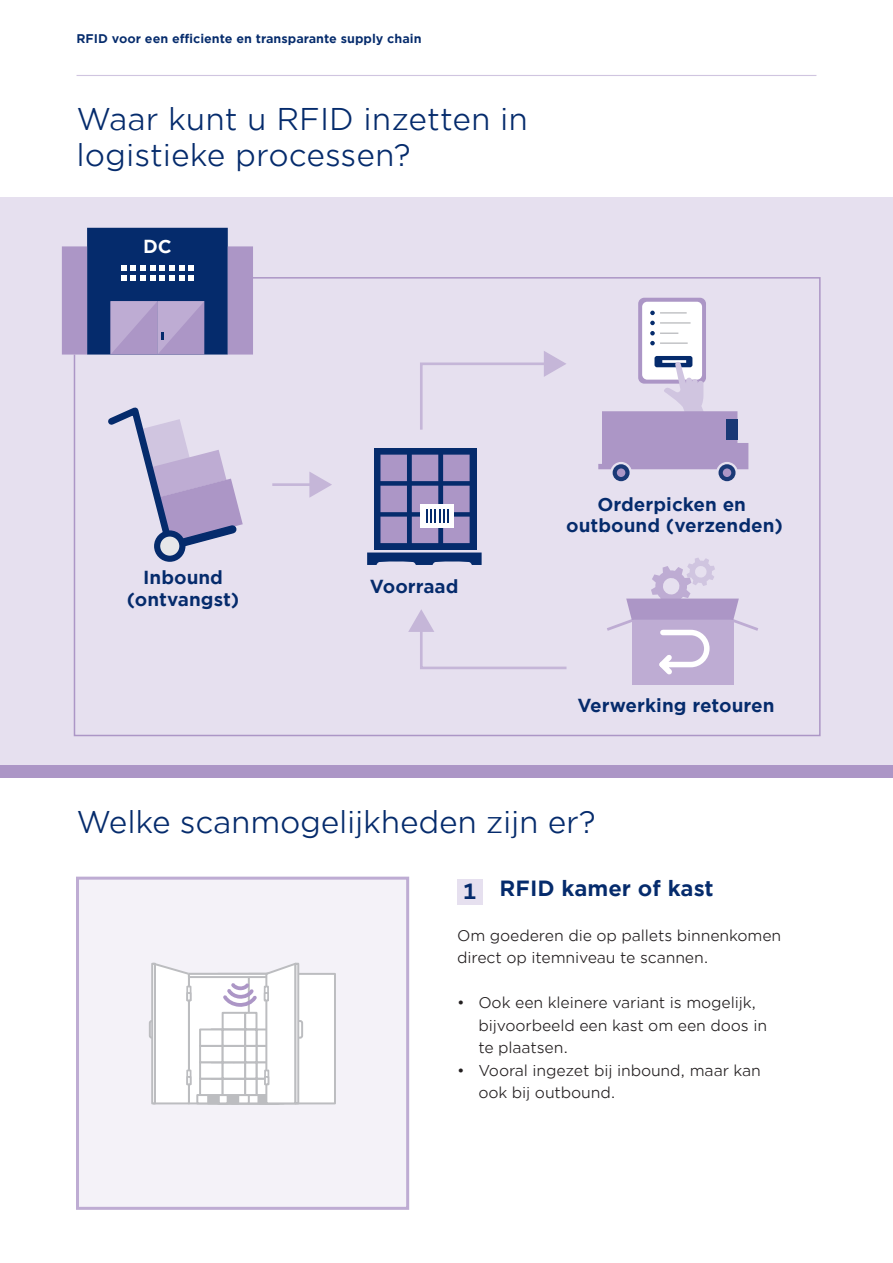
<style>
.page{position:relative;width:893px;height:1263px;background:#fff}
.page>*{position:absolute;margin:0;border:0;box-sizing:border-box;transform-origin:0 0}
.Kop{font:30px "Gotham Office";letter-spacing:-.01em;color:#052b6c}
.Kop-2{font:700 21px "Gotham Office";color:#052b6c}
.t1{font:700 18px/21.6px "Gotham Office";color:#052b6c;text-align:center}
.t2{font:700 18px "Gotham Office";color:#fff}
.Bodytekst{font:15px "Gotham Office";letter-spacing:-.01em;color:#231f20}
.t3{font:700 12px "Gotham Office";color:#052b6c}
</style>
<div class="page">
<hr style="left:77px;top:75px;width:739px;height:1px;background:#d0c5e0">
<div style="left:0;top:197px;width:893px;height:576px;background:#e6e0ef"></div>
<div style="left:0;top:765px;width:893px;height:13px;background:#ac96c6"></div>
<svg style="left:73px;top:277px;width:748px;height:460px"></svg>
<div style="left:638px;top:298px;width:68px;height:86px;background:#ac96c6;border-radius:6px"></div>
<div style="left:642px;top:302px;width:60px;height:78px;background:#fff;border-radius:5px"></div>
<svg style="left:650px;top:321px;width:5px;height:4px"></svg>
<hr style="left:660px;top:322px;width:31px;height:2px;background:#bcbdc0">
<svg style="left:650px;top:311px;width:5px;height:4px"></svg>
<hr style="left:660px;top:312px;width:27px;height:2px;background:#bcbdc0">
<svg style="left:650px;top:331px;width:28px;height:4px"></svg>
<svg style="left:650px;top:341px;width:5px;height:4px"></svg>
<hr style="left:660px;top:342px;width:28px;height:2px;background:#bcbdc0">
<div style="left:654px;top:356px;width:38px;height:11px;background:#052b6c;border-radius:2px"></div>
<hr style="left:662px;top:360px;width:24px;height:3px;background:#fff">
<svg style="left:103px;top:401px;width:140px;height:155px"></svg>
<svg style="left:157px;top:533px;width:25px;height:26px"></svg>
<div style="left:154px;top:530px;width:31px;height:32px;border:6px solid #052b6c;border-radius:50%"></div>
<div style="left:374px;top:448px;width:102px;height:102px;background:#052b6c"></div>
<svg style="left:367px;top:552px;width:115px;height:13px"></svg>
<svg style="left:380px;top:454px;width:90px;height:90px;background:#8f88b7"></svg>
<svg style="left:408px;top:609px;width:161px;height:61px"></svg>
<hr style="left:272px;top:483px;width:41px;height:3px;background:#c5b6d8">
<svg style="left:309px;top:471px;width:23px;height:27px"></svg>
<svg style="left:419px;top:351px;width:147px;height:81px"></svg>
<div style="left:613px;top:464px;width:17px;height:17px;background:#1a3976;border-radius:50%"></div>
<div style="left:617px;top:468px;width:8px;height:9px;background:#ac96c6;border-radius:50%"></div>
<svg style="left:598px;top:361px;width:150px;height:108px"></svg>
<svg style="left:718px;top:464px;width:17px;height:17px"></svg>
<div style="left:723px;top:468px;width:8px;height:9px;background:#ac96c6;border-radius:50%"></div>
<div style="left:725px;top:419px;width:12px;height:21px;background:#1a3976"></div>
<div style="left:632px;top:620px;width:101px;height:64px;background:#beacd3"></div>
<svg style="left:604px;top:557px;width:157px;height:122px"></svg>
<div style="left:87px;top:228px;width:141px;height:127px;background:#052b6c"></div>
<svg style="left:121px;top:266px;width:73px;height:14px"></svg>
<svg style="left:111px;top:301px;width:93px;height:54px;background:#b39fcb"></svg>
<div style="left:62px;top:246px;width:25px;height:109px;background:#ac96c6"></div>
<div style="left:228px;top:246px;width:25px;height:109px;background:#ac96c6"></div>
<div style="left:457px;top:879px;width:26px;height:26px;background:#e6e0ef"></div>
<div style="left:76px;top:877px;width:333px;height:333px;background:#f4f2f8;border:3px solid #beacd3"></div>
<div style="left:218px;top:974px;width:117px;height:129px;background:#fff"></div>
<div style="left:217px;top:973px;width:119px;height:131px;border:2px solid #bcbdc0"></div>
<div style="left:189px;top:974px;width:90px;height:129px;background:#fff"></div>
<div style="left:231px;top:1094px;width:54px;height:10px;border:2px solid #bcbdc0"></div>
<div style="left:258px;top:1095px;width:19px;height:8px;background:#bcbdc0"></div>
<div style="left:257px;top:1094px;width:21px;height:10px;border:2px solid #bcbdc0"></div>
<div style="left:196px;top:1094px;width:54px;height:10px;border:2px solid #bcbdc0"></div>
<div style="left:208px;top:1095px;width:30px;height:8px;background:#bcbdc0"></div>
<div style="left:207px;top:1094px;width:32px;height:10px;border:2px solid #bcbdc0"></div>
<div style="left:219px;top:1095px;width:9px;height:8px;background:#fff"></div>
<div style="left:218px;top:1094px;width:11px;height:10px;border:2px solid #bcbdc0"></div>
<div style="left:255px;top:1078px;width:14px;height:18px;border:2px solid #bcbdc0"></div>
<div style="left:199px;top:1078px;width:25px;height:18px;border:2px solid #bcbdc0"></div>
<div style="left:222px;top:1078px;width:24px;height:18px;border:2px solid #bcbdc0"></div>
<div style="left:244px;top:1078px;width:13px;height:18px;border:2px solid #bcbdc0"></div>
<div style="left:255px;top:1061px;width:14px;height:18px;border:2px solid #bcbdc0"></div>
<div style="left:199px;top:1061px;width:25px;height:18px;border:2px solid #bcbdc0"></div>
<div style="left:222px;top:1061px;width:24px;height:18px;border:2px solid #bcbdc0"></div>
<div style="left:244px;top:1061px;width:13px;height:18px;border:2px solid #bcbdc0"></div>
<div style="left:255px;top:1045px;width:14px;height:18px;border:2px solid #bcbdc0"></div>
<div style="left:199px;top:1045px;width:25px;height:18px;border:2px solid #bcbdc0"></div>
<div style="left:222px;top:1045px;width:24px;height:18px;border:2px solid #bcbdc0"></div>
<div style="left:244px;top:1045px;width:13px;height:18px;border:2px solid #bcbdc0"></div>
<div style="left:255px;top:1028px;width:14px;height:19px;border:2px solid #bcbdc0"></div>
<div style="left:199px;top:1028px;width:25px;height:19px;border:2px solid #bcbdc0"></div>
<div style="left:222px;top:1028px;width:24px;height:19px;border:2px solid #bcbdc0"></div>
<div style="left:244px;top:1028px;width:13px;height:19px;border:2px solid #bcbdc0"></div>
<div style="left:222px;top:1012px;width:24px;height:18px;border:2px solid #bcbdc0"></div>
<div style="left:244px;top:1012px;width:13px;height:18px;border:2px solid #bcbdc0"></div>
<div style="left:188px;top:973px;width:92px;height:5px;border:2px solid #bcbdc0"></div>
<svg style="left:149px;top:962px;width:42px;height:143px"></svg>
<div style="left:186px;top:1076px;width:5px;height:9px;border:2px solid #bcbdc0"></div>
<svg style="left:223px;top:983px;width:34px;height:24px"></svg>
<svg style="left:264px;top:962px;width:40px;height:143px"></svg>
<div style="left:264px;top:1076px;width:5px;height:9px;border:2px solid #bcbdc0"></div>
<p class="t3" style="left:77px;top:30px;width:346px">RFID voor een efficiente en transparante supply chain</p>
<p class="Kop" style="left:77px;top:99px;width:453px">Waar kunt u RFID inzetten in</p>
<p class="Kop" style="left:77px;top:135px;width:336px">logistieke processen?</p>
<p class="t2" style="left:143px;top:234px;width:30px">DC</p>
<p class="t1" style="left:127px;top:567px;width:114px">Inbound (ontvangst)</p>
<p class="t1" style="left:370px;top:575px;width:90px">Voorraad</p>
<p class="t1" style="left:566px;top:493px;width:218px">Orderpicken en outbound (verzenden)</p>
<p class="t1" style="left:577px;top:695px;width:199px">Verwerking retouren</p>
<p class="Kop" style="left:77px;top:802px;width:521px">Welke scanmogelijkheden zijn er?</p>
<p class="Kop-2" style="left:463px;top:877px;width:15px">1</p>
<p class="Kop-2" style="left:500px;top:874px;width:216px">RFID kamer of kast</p>
<p class="Bodytekst" style="left:457px;top:925px;width:326px">Om goederen die op pallets binnenkomen</p>
<p class="Bodytekst" style="left:457px;top:948px;width:253px">direct op itemniveau te scannen.</p>
<p class="Bodytekst" style="left:457px;top:993px;width:301px">• Ook een kleinere variant is mogelijk,</p>
<p class="Bodytekst" style="left:478px;top:1015px;width:290px">bijvoorbeeld een kast om een doos in</p>
<p class="Bodytekst" style="left:478px;top:1038px;width:91px">te plaatsen.</p>
<p class="Bodytekst" style="left:457px;top:1060px;width:305px">• Vooral ingezet bij inbound, maar kan</p>
<p class="Bodytekst" style="left:478px;top:1083px;width:139px">ook bij outbound.</p>
</div>
